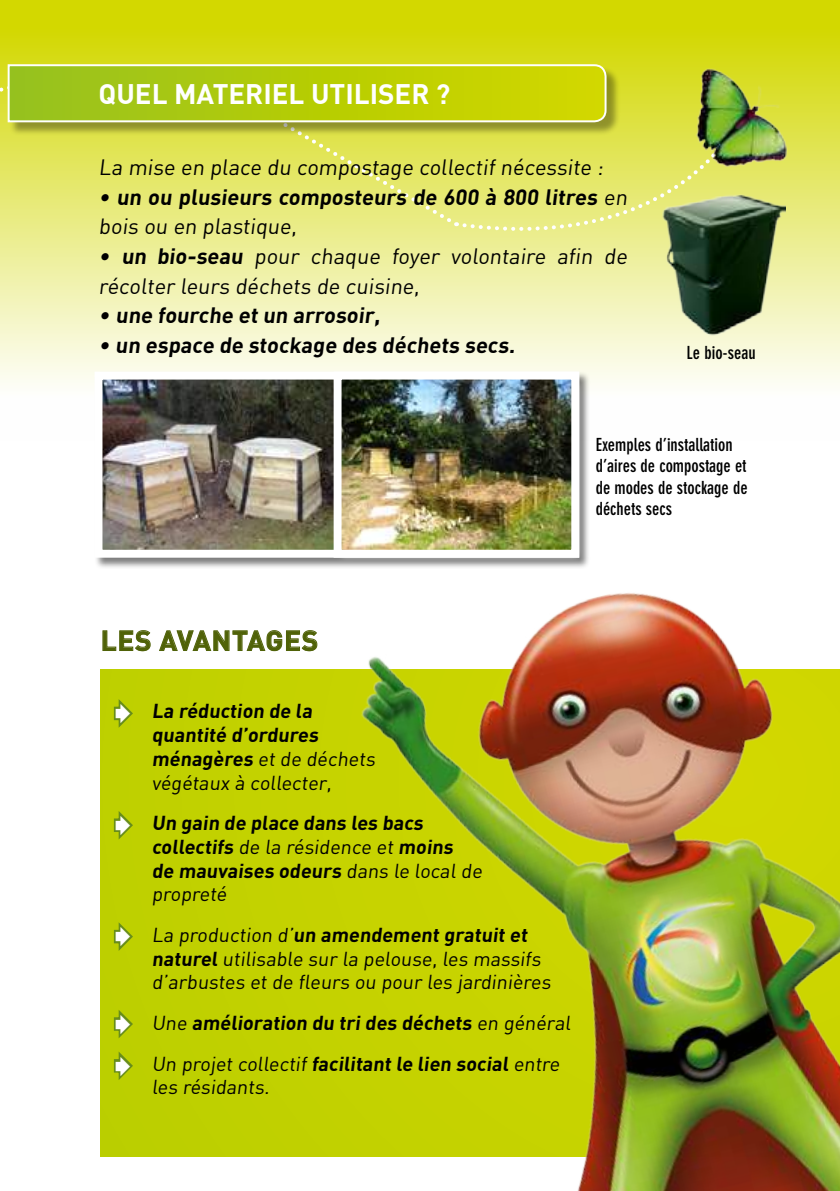
<style>
.page{position:relative;width:840px;height:1191px;background:#fff}
.page>*{position:absolute;margin:0;border:0;box-sizing:border-box;transform-origin:0 0}
.t1{font:700 27.8px "DIN";color:#fff}
.t2{font:700 27.8px "DIN";letter-spacing:.03em;color:#506208}
.t3{font:700 21.8px/29.6px "DIN";color:#000}
.t4{font:21.8px/29.6px "DIN";color:#000}
.t5{font:700 19.8px/23.8px "DIN";color:#000}
.t6{font:19.8px/23.8px "DIN";color:#000}
.t7{font:700 condensed 17.8px/21.4px "DIN Neuzeit Grotesk LT";color:#000}
.s1{font-weight:400}
.s2{font-weight:700}
</style>
<div class="page">
<div style="left:0;top:0;width:839px;height:440px;background:linear-gradient(to bottom,#d0d600,#fff)"></div>
<svg style="left:102px;top:630px;width:49px;height:21px"></svg>
<svg style="left:159px;top:630px;width:159px;height:22px"></svg>
<div style="left:101px;top:669px;width:738px;height:487px;background:#c1d100"></div>
<img style="left:337px;top:593px;width:502px;height:598px">
<img style="left:661px;top:192px;width:124px;height:144px">
<svg style="left:0;top:11px;width:274px;height:165px;background:#d4d90b"></svg>
<img style="left:687px;top:57px;width:111px;height:113px">
<svg style="left:7px;top:63px;width:726px;height:186px;background:#d3db53"></svg>
<div style="left:94px;top:371px;width:496px;height:198px;background:#000;opacity:.51"></div>
<img style="left:103px;top:381px;width:467px;height:167px">
<div style="left:94px;top:372px;width:485px;height:185px;border:8px solid #fff"></div>
<div style="left:333px;top:372px;width:246px;height:185px;border:8px solid #fff"></div>
<svg style="left:113px;top:699px;width:20px;height:29px"></svg>
<svg style="left:113px;top:811px;width:20px;height:29px"></svg>
<svg style="left:113px;top:922px;width:20px;height:29px"></svg>
<svg style="left:113px;top:1051px;width:20px;height:29px"></svg>
<svg style="left:113px;top:1010px;width:20px;height:29px"></svg>
<h1 class="t1" style="left:99px;top:76px;width:353px">QUEL MATERIEL UTILISER ?</h1>
<p class="t4" style="left:99px;top:152px;width:509px">La mise en place du compostage collectif nécessite :</p>
<p class="t3" style="left:99px;top:181px;width:533px"><span class="s1">•</span> un ou plusieurs composteurs de 600 à 800 litres <span class="s1">en bois ou en plastique,</span></p>
<p class="t4" style="left:98px;top:241px;width:533px">• <span class="s2">un bio-seau</span> pour chaque foyer volontaire afin de récolter leurs déchets de cuisine,</p>
<p class="t3" style="left:98px;top:300px;width:286px"><span class="s1">•</span> une fourche et un arrosoir,</p>
<p class="t3" style="left:98px;top:329px;width:421px"><span class="s1">•</span> un espace de stockage des déchets secs.</p>
<p class="t7" style="left:686px;top:342px;width:70px">Le bio-seau</p>
<p class="t7" style="left:595px;top:434px;width:153px">Exemples d’installation d’aires de compostage et de modes de stockage de déchets secs</p>
<h1 class="t2" style="left:101px;top:622px;width:219px">LES AVANTAGES</h1>
<p class="t5" style="left:152px;top:698px;width:228px">La réduction de la quantité d’ordures ménagères <span class="s1">et de déchets végétaux à collecter,</span></p>
<p class="t5" style="left:152px;top:810px;width:334px">Un gain de place dans les bacs collectifs <span class="s1">de la résidence et</span> moins de mauvaises odeurs <span class="s1">dans le local de propreté</span></p>
<p class="t6" style="left:152px;top:922px;width:403px">La production d’<span class="s2">un amendement gratuit et naturel</span> utilisable sur la pelouse, les massifs d’arbustes et de fleurs ou pour les jardinières</p>
<p class="t5" style="left:152px;top:1001px;width:423px;line-height:40.6px"><span class="s1">Une</span> amélioration du tri des déchets <span class="s1">en général<br>Un projet collectif</span> facilitant le lien social <span class="s1">entre</span></p>
<p class="t6" style="left:152px;top:1075px;width:122px">les résidants.</p>
</div>
